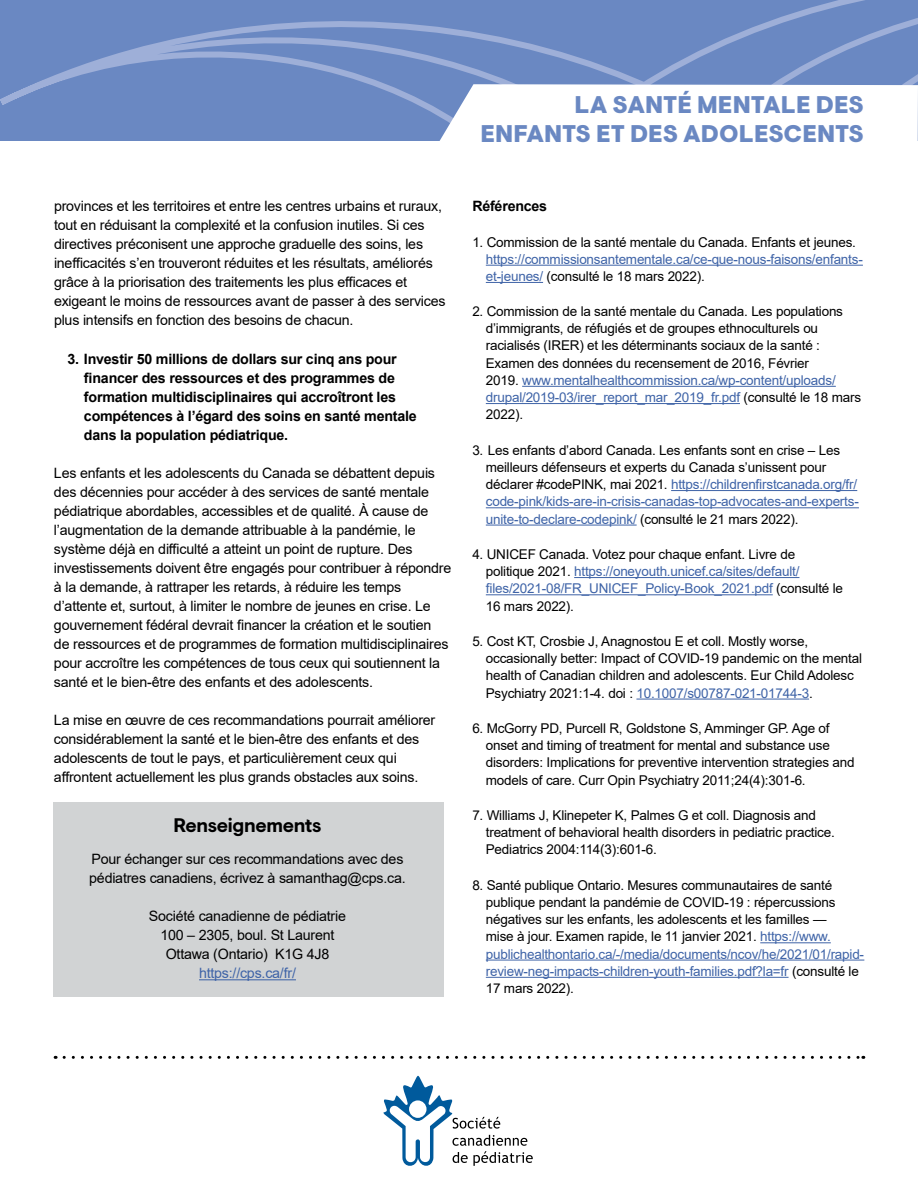
<style>
.page{position:relative;width:918px;height:1188px;background:#fff}
.page>*{position:absolute;margin:0;border:0;box-sizing:border-box;transform-origin:0 0}
.t1{font:900 24px/28.8px "Visuelt Pro";color:#6a88c2;text-align:right}
.t2{font:700 19.5px "Visuelt Pro";letter-spacing:-.015em;color:#000}
.t3{font:14.25px/19px "Arial";letter-spacing:-.015em;color:#000}
.t4{font:700 14.25px/19px "Arial";letter-spacing:-.015em;color:#000}
.t5{font:14.25px "Arial";letter-spacing:-.015em;color:#3e63a7}
.t6{font:13.5px/17.2px "Arial";letter-spacing:-.015em;color:#000}
.t7{font:13.5px/17.2px "Arial";letter-spacing:-.015em;color:#3e63a7}
.s1{color:#000}
.s2{color:#3e63a7}
</style>
<div class="page">
<svg style="left:0;top:0;width:480px;height:140px;background:#6f8cc4"></svg>
<svg style="left:480px;top:0;width:438px;height:84px;background:#6f8bc4"></svg>
<svg style="left:439px;top:84px;width:479px;height:57px"></svg>
<svg style="left:64px;top:1056px;width:800px;height:3px"></svg>
<hr style="left:486px;top:265px;width:377px;height:1px;background:#3e63a7">
<hr style="left:486px;top:282px;width:57px;height:1px;background:#3e63a7">
<hr style="left:522px;top:386px;width:314px;height:1px;background:#3e63a7">
<hr style="left:486px;top:403px;width:254px;height:1px;background:#3e63a7">
<hr style="left:671px;top:490px;width:186px;height:1px;background:#3e63a7">
<hr style="left:486px;top:507px;width:373px;height:1px;background:#3e63a7">
<hr style="left:486px;top:525px;width:151px;height:1px;background:#3e63a7">
<hr style="left:574px;top:577px;width:225px;height:1px;background:#3e63a7">
<hr style="left:486px;top:594px;width:287px;height:1px;background:#3e63a7">
<hr style="left:636px;top:699px;width:173px;height:1px;background:#3e63a7">
<hr style="left:760px;top:942px;width:71px;height:1px;background:#3e63a7">
<hr style="left:486px;top:960px;width:378px;height:1px;background:#3e63a7">
<hr style="left:486px;top:977px;width:303px;height:1px;background:#3e63a7">
<div style="left:54px;top:802px;width:390px;height:195px;background:#d1d3d4"></div>
<hr style="left:199px;top:979px;width:97px;height:1px;background:#3e63a7">
<svg style="left:383px;top:1075px;width:150px;height:91px"></svg>
<div style="left:409px;top:1100px;width:18px;height:18px;background:#fff;border-radius:50%"></div>
<h1 class="t1" style="left:481px;top:91px;width:385px">LA SANTÉ MENTALE DES<br>ENFANTS ET DES ADOLESCENTS</h1>
<p class="t3" style="left:54px;top:197px;width:393px">provinces et les territoires et entre les centres urbains et ruraux, tout en réduisant la complexité et la confusion inutiles. Si ces directives préconisent une approche graduelle des soins, les inefficacités s’en trouveront réduites et les résultats, améliorés grâce à la priorisation des traitements les plus efficaces et exigeant le moins de ressources avant de passer à des services plus intensifs en fonction des besoins de chacun.</p>
<p class="t4" style="left:84px;top:349px;width:334px;text-indent:-17px">3. Investir 50 millions de dollars sur cinq ans pour financer des ressources et des programmes de formation multidisciplinaires qui accroîtront les compétences à l’égard des soins en santé mentale dans la population pédiatrique.</p>
<p class="t3" style="left:54px;top:463px;width:399px">Les enfants et les adolescents du Canada se débattent depuis des décennies pour accéder à des services de santé mentale pédiatrique abordables, accessibles et de qualité. À cause de l’augmentation de la demande attribuable à la pandémie, le système déjà en difficulté a atteint un point de rupture. Des investissements doivent être engagés pour contribuer à répondre à la demande, à rattraper les retards, à réduire les temps d’attente et, surtout, à limiter le nombre de jeunes en crise. Le gouvernement fédéral devrait financer la création et le soutien<br>de ressources et de programmes de formation multidisciplinaires pour accroître les compétences de tous ceux qui soutiennent la santé et le bien-être des enfants et des adolescents.</p>
<p class="t3" style="left:54px;top:710px;width:383px">La mise en œuvre de ces recommandations pourrait améliorer considérablement la santé et le bien-être des enfants et des adolescents de tout le pays, et particulièrement ceux qui affrontent actuellement les plus grands obstacles aux soins.</p>
<h2 class="t2" style="left:173px;top:814px;width:150px">Renseignements</h2>
<p class="t3" style="left:89px;top:850px;width:318px">Pour échanger sur ces recommandations avec des pédiatres canadiens, écrivez à samanthag@cps.ca.</p>
<p class="t3" style="left:149px;top:907px;width:199px;text-align:center">Société canadienne de pédiatrie<br>100 – 2305, boul. St Laurent<br>Ottawa (Ontario) K1G 4J8</p>
<p class="t5" style="left:199px;top:964px;width:98px">https://cps.ca/fr/</p>
<p class="t4" style="left:472px;top:197px;width:76px">Références</p>
<p class="t6" style="left:472px;top:233px;width:385px">1. Commission de la santé mentale du Canada. Enfants et jeunes.</p>
<p class="t7" style="left:486px;top:250px;width:379px">https://commissionsantementale.ca/ce-que-nous-faisons/enfants&shy;et-jeunes/ <span class="s1">(consulté le 18 mars 2022).</span></p>
<p class="t6" style="left:486px;top:302px;width:377px;text-indent:-14px">2. Commission de la santé mentale du Canada. Les populations d’immigrants, de réfugiés et de groupes ethnoculturels ou racialisés (IRER) et les déterminants sociaux de la santé :<br>Examen des données du recensement de 2016, Février<br>2019. <span class="s2">www.mentalhealthcommission.ca/wp-content/uploads/ drupal/2019-03/irer_report_mar_2019_fr.pdf</span> (consulté le 18 mars 2022).</p>
<p class="t6" style="left:486px;top:441px;width:375px;text-indent:-14px">3. Les enfants d’abord Canada. Les enfants sont en crise – Les meilleurs défenseurs et experts du Canada s’unissent pour déclarer #codePINK, mai 2021. <span class="s2">https://childrenfirstcanada.org/fr/ code-pink/kids-are-in-crisis-canadas-top-advocates-and-experts&shy;unite-to-declare-codepink/</span> (consulté le 21 mars 2022).</p>
<p class="t7" style="left:486px;top:545px;width:359px;text-indent:-14px"><span class="s1">4. UNICEF Canada. Votez pour chaque enfant. Livre de politique 2021.</span> https://oneyouth.unicef.ca/sites/default/ files/2021-08/FR_UNICEF_Policy-Book_2021.pdf <span class="s1">(consulté le 16 mars 2022).</span></p>
<p class="t6" style="left:486px;top:632px;width:378px;text-indent:-14px">5. Cost KT, Crosbie J, Anagnostou E et coll. Mostly worse, occasionally better: Impact of COVID-19 pandemic on the mental health of Canadian children and adolescents. Eur Child Adolesc Psychiatry 2021:1-4. doi : <span class="s2">10.1007/s00787-021-01744-3</span>.</p>
<p class="t6" style="left:486px;top:719px;width:370px;text-indent:-14px">6. McGorry PD, Purcell R, Goldstone S, Amminger GP. Age of onset and timing of treatment for mental and substance use disorders: Implications for preventive intervention strategies and models of care. Curr Opin Psychiatry 2011;24(4):301-6.</p>
<p class="t6" style="left:486px;top:806px;width:351px;text-indent:-14px">7. Williams J, Klinepeter K, Palmes G et coll. Diagnosis and treatment of behavioral health disorders in pediatric practice.<br>Pediatrics 2004:114(3):601-6.</p>
<p class="t6" style="left:486px;top:876px;width:380px;text-indent:-14px">8. Santé publique Ontario. Mesures communautaires de santé publique pendant la pandémie de COVID-19 : répercussions négatives sur les enfants, les adolescents et les familles —<br>mise à jour. Examen rapide, le 11 janvier 2021. <span class="s2">https://www. publichealthontario.ca/-/media/documents/ncov/he/2021/01/rapid&shy;review-neg-impacts-children-youth-families.pdf?la=fr</span> (consulté le 17 mars 2022).</p>
</div>
